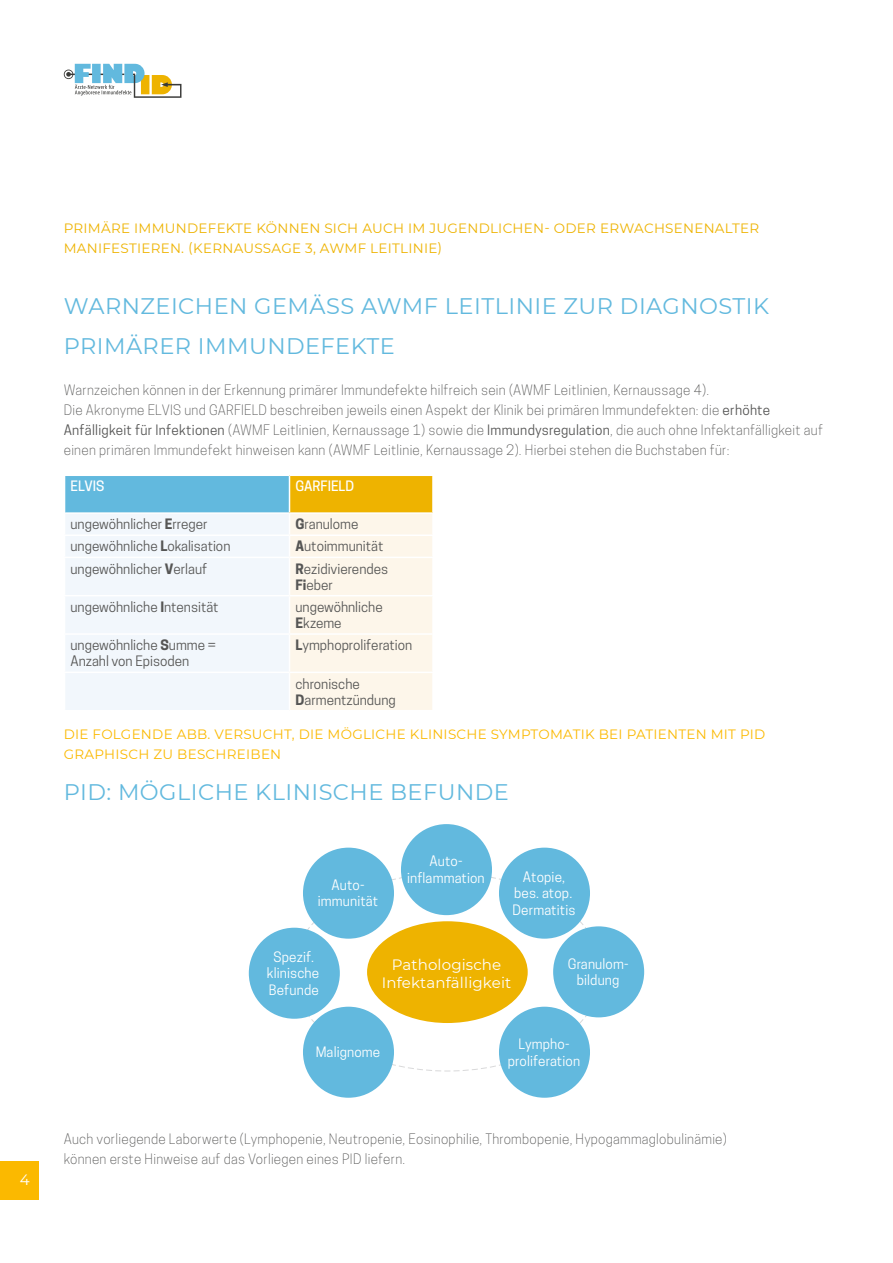
<style>
.page{position:relative;width:893px;height:1263px;background:#fff}
.page>*{position:absolute;margin:0;border:0;box-sizing:border-box;transform-origin:0 0}
.t1{font:22.5px/40.5px "Montserrat";letter-spacing:.02em;color:#62b9de}
.t2{font:15px/18px "Montserrat";letter-spacing:.01em;color:#fff;text-align:center}
.t3{font:300 13.5px/20.2px "Cooper Hewitt";letter-spacing:.02em;color:#565655}
.t4{font:13.5px/16.2px "Cooper Hewitt";color:#565655}
.t5{font:13.5px/16.5px "Cooper Hewitt";letter-spacing:.01em;color:#fff;text-align:center}
.t6{font:13.5px/20.2px "Montserrat";letter-spacing:.02em;color:#eeb300}
.t7{font:13.5px/20.2px "Montserrat";letter-spacing:.02em;color:#fbb900}
.t8{font:500 13.5px "Cooper Hewitt";color:#fff}
.s1{font-weight:400}
.s2{font-weight:700}
</style>
<div class="page">
<div style="left:0;top:1161px;width:38px;height:38px;background:#fbb900"></div>
<svg style="left:64px;top:64px;width:117px;height:34px"></svg>
<div style="left:65px;top:475px;width:224px;height:38px;background:#62b9de"></div>
<div style="left:289px;top:475px;width:144px;height:38px;background:#eeb300"></div>
<hr style="left:289px;top:474px;width:145px;height:2px;background:#fff">
<hr style="left:289px;top:512px;width:145px;height:2px;background:#fff">
<hr style="left:64px;top:474px;width:225px;height:2px;background:#fff">
<hr style="left:289px;top:476px;width:1px;height:36px;background:#fff">
<hr style="left:64px;top:512px;width:225px;height:2px;background:#fff">
<svg style="left:66px;top:514px;width:366px;height:196px"></svg>
<hr style="left:64px;top:557px;width:225px;height:1px;background:#fff">
<hr style="left:289px;top:558px;width:1px;height:37px;background:#fff">
<hr style="left:64px;top:595px;width:225px;height:1px;background:#fff">
<hr style="left:289px;top:596px;width:1px;height:37px;background:#fff">
<hr style="left:64px;top:633px;width:225px;height:2px;background:#fff">
<hr style="left:289px;top:635px;width:1px;height:37px;background:#fff">
<hr style="left:64px;top:672px;width:225px;height:1px;background:#fff">
<hr style="left:289px;top:673px;width:1px;height:37px;background:#fff">
<hr style="left:432px;top:476px;width:2px;height:36px;background:#fff">
<svg style="left:292px;top:872px;width:311px;height:200px"></svg>
<div style="left:367px;top:921px;width:161px;height:102px;background:#eeb300;border-radius:50%"></div>
<div style="left:401px;top:824px;width:91px;height:91px;background:#62b9de;border-radius:50%"></div>
<div style="left:303px;top:848px;width:91px;height:91px;background:#62b9de;border-radius:50%"></div>
<div style="left:553px;top:926px;width:91px;height:91px;background:#62b9de;border-radius:50%"></div>
<div style="left:249px;top:928px;width:91px;height:91px;background:#62b9de;border-radius:50%"></div>
<div style="left:499px;top:1007px;width:91px;height:91px;background:#62b9de;border-radius:50%"></div>
<div style="left:303px;top:1007px;width:91px;height:91px;background:#62b9de;border-radius:50%"></div>
<div style="left:499px;top:848px;width:91px;height:91px;background:#62b9de;border-radius:50%"></div>
<p class="t2" style="left:20px;top:1170px;width:11px">4</p>
<p class="t6" style="left:64px;top:217px;width:697px">PRIMÄRE IMMUNDEFEKTE KÖNNEN SICH AUCH IM JUGENDLICHEN- ODER ERWACHSENENALTER<br>MANIFESTIEREN. (KERNAUSSAGE 3, AWMF LEITLINIE)</p>
<h1 class="t1" style="left:64px;top:284px;width:707px">WARNZEICHEN GEMÄSS AWMF LEITLINIE ZUR DIAGNOSTIK<br>PRIMÄRER IMMUNDEFEKTE</h1>
<p class="t3" style="left:64px;top:379px;width:761px">Warnzeichen können in der Erkennung primärer Immundefekte hilfreich sein (AWMF Leitlinien, Kernaussage 4).<br>Die Akronyme ELVIS und GARFIELD beschreiben jeweils einen Aspekt der Klinik bei primären Immundefekten: die <span class="s1">erhöhte Anfälligkeit für Infektionen</span> (AWMF Leitlinien, Kernaussage 1) sowie die <span class="s1">Immundysregulation</span>, die auch ohne Infektanfälligkeit auf einen primären Immundefekt hinweisen kann (AWMF Leitlinie, Kernaussage 2). Hierbei stehen die Buchstaben für:</p>
<p class="t8" style="left:71px;top:478px;width:35px">ELVIS</p>
<p class="t8" style="left:295px;top:478px;width:60px">GARFIELD</p>
<p class="t4" style="left:71px;top:516px;width:139px">ungewöhnlicher <span class="s2">E</span>rreger</p>
<p class="t4" style="left:295px;top:516px;width:64px"><span class="s2">G</span>ranulome</p>
<p class="t4" style="left:71px;top:538px;width:161px">ungewöhnliche <span class="s2">L</span>okalisation</p>
<p class="t4" style="left:295px;top:538px;width:89px"><span class="s2">A</span>utoimmunität</p>
<p class="t4" style="left:71px;top:560px;width:138px">ungewöhnlicher <span class="s2">V</span>erlauf</p>
<p class="t4" style="left:295px;top:560px;width:94px"><span class="s2">R</span>ezidivierendes<br><span class="s2">Fi</span>eber</p>
<p class="t4" style="left:71px;top:599px;width:150px">ungewöhnliche <span class="s2">I</span>ntensität</p>
<p class="t4" style="left:295px;top:599px;width:89px">ungewöhnliche<br><span class="s2">E</span>kzeme</p>
<p class="t4" style="left:71px;top:637px;width:147px">ungewöhnliche <span class="s2">S</span>umme =<br>Anzahl von Episoden</p>
<p class="t4" style="left:295px;top:637px;width:118px"><span class="s2">L</span>ymphoproliferation</p>
<p class="t4" style="left:295px;top:675px;width:102px">chronische<br><span class="s2">D</span>armentzündung</p>
<p class="t7" style="left:64px;top:723px;width:703px">DIE FOLGENDE ABB. VERSUCHT, DIE MÖGLICHE KLINISCHE SYMPTOMATIK BEI PATIENTEN MIT PID<br>GRAPHISCH ZU BESCHREIBEN</p>
<h1 class="t1" style="left:64px;top:770px;width:447px">PID: MÖGLICHE KLINISCHE BEFUNDE</h1>
<p class="t5" style="left:318px;top:877px;width:62px">Auto&shy;immunität</p>
<p class="t5" style="left:407px;top:853px;width:79px">Auto&shy;inflammation</p>
<p class="t5" style="left:512px;top:868px;width:64px">Atopie, bes. atop.<br>Dermatitis</p>
<p class="t5" style="left:267px;top:948px;width:54px">Spezif. klinische<br>Befunde</p>
<p class="t2" style="left:382px;top:955px;width:131px">Pathologische<br>Infektanfälligkeit</p>
<p class="t5" style="left:568px;top:955px;width:62px">Granulom&shy;bildung</p>
<p class="t5" style="left:316px;top:1044px;width:66px">Malignome</p>
<p class="t5" style="left:508px;top:1036px;width:74px">Lympho&shy;proliferation</p>
<p class="t3" style="left:64px;top:1129px;width:665px">Auch vorliegende Laborwerte (Lymphopenie, Neutropenie, Eosinophilie, Thrombopenie, Hypogammaglobulinämie) können erste Hinweise auf das Vorliegen eines PID liefern.</p>
</div>
